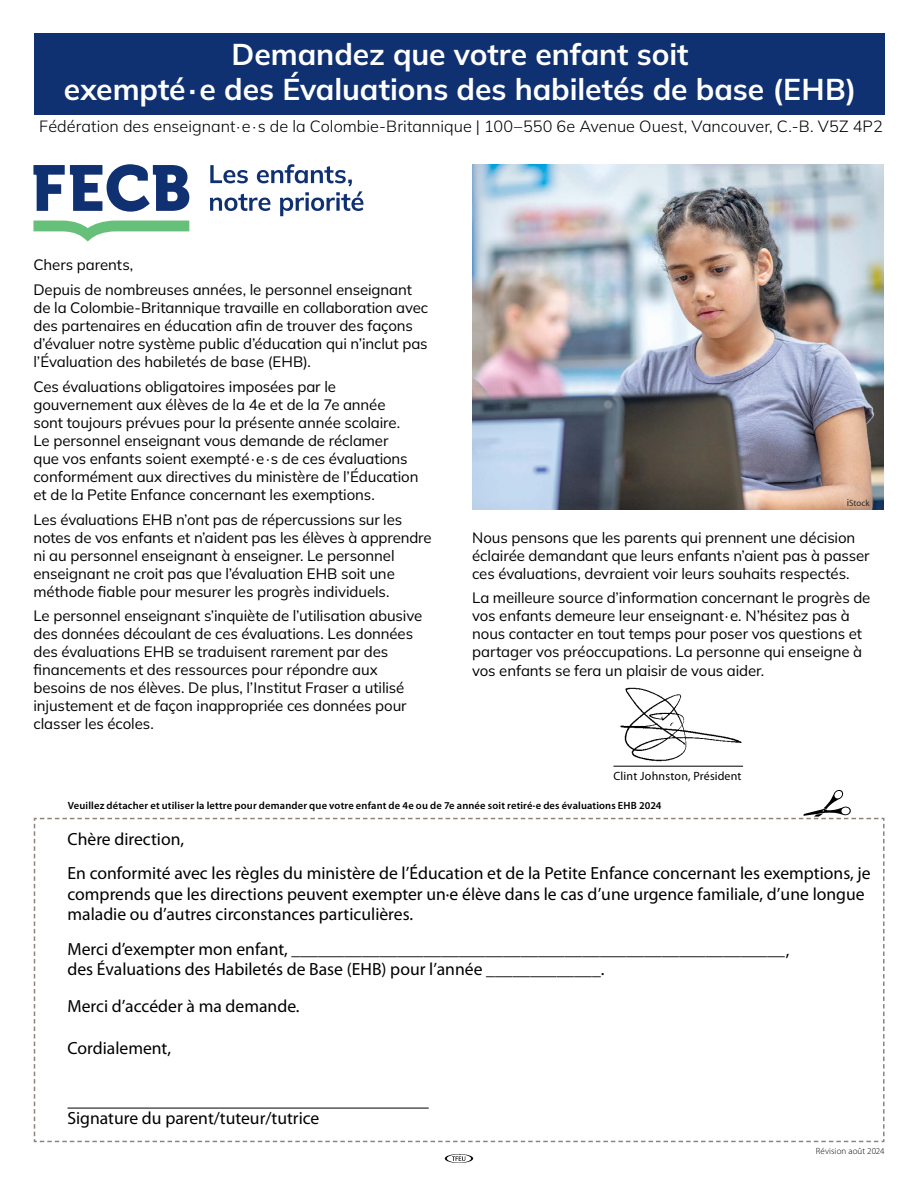
<style>
.page{position:relative;width:918px;height:1188px;background:#fff}
.page>*{position:absolute;margin:0;border:0;box-sizing:border-box;transform-origin:0 0}
.t1{font:700 30px/34.5px "Mulish";letter-spacing:-.005em;color:#fff;text-align:center}
.t2{font:17.7px/20.7px "Myriad Pro";color:#000}
.t3{font:300 16.2px "Mulish";color:#000}
.t4{font:15px/18px "Mulish";letter-spacing:-.005em;color:#000}
.t5{font:12px "Myriad Pro";letter-spacing:.01em;color:#000}
.t6{font:600 10.5px "Myriad Pro";letter-spacing:.015em;color:#000}
.t7{font:300 9px "Myriad Pro";letter-spacing:.015em;color:#000}
.t8{font:9px "Myriad Pro";color:#000}
.s1{font-size:10.5px}
</style>
<div class="page">
<div style="left:34px;top:33px;width:851px;height:82px;background:#0f3071"></div>
<svg style="left:445px;top:1154px;width:28px;height:9px"></svg>
<hr style="left:614px;top:766px;width:129px;height:1px;background:#000">
<img style="left:620px;top:687px;width:122px;height:75px">
<svg style="left:210px;top:164px;width:153px;height:52px"></svg>
<svg style="left:34px;top:221px;width:155px;height:20px"></svg>
<svg style="left:34px;top:164px;width:155px;height:48px"></svg>
<svg style="left:33px;top:817px;width:852px;height:326px"></svg>
<hr style="left:68px;top:1108px;width:361px;height:1px;background:#000">
<img style="left:472px;top:165px;width:411px;height:344px">
<h1 class="t1" style="left:64px;top:37px;width:794px">Demandez que votre enfant soit<br>exempté∙e des Évaluations des habiletés de base (EHB)</h1>
<p class="t3" style="left:39px;top:115px;width:845px">Fédération des enseignant∙e∙s de la Colombie-Britannique | 100–550 6e Avenue Ouest, Vancouver, C.-B. V5Z 4P2</p>
<p class="t4" style="left:33px;top:252px;width:380px;line-height:24.8px">Chers parents,<br>Depuis de nombreuses années, le personnel enseignant</p>
<p class="t4" style="left:33px;top:298px;width:396px">de la Colombie-Britannique travaille en collaboration avec des partenaires en éducation afin de trouver des façons d’évaluer notre système public d’éducation qui n’inclut pas l’Évaluation des habiletés de base (EHB).</p>
<p class="t4" style="left:33px;top:377px;width:387px">Ces évaluations obligatoires imposées par le gouvernement aux élèves de la 4e et de la 7e année sont toujours prévues pour la présente année scolaire.<br>Le personnel enseignant vous demande de réclamer<br>que vos enfants soient exempté∙e∙s de ces évaluations conformément aux directives du ministère de l’Éducation et de la Petite Enfance concernant les exemptions.</p>
<p class="t4" style="left:33px;top:510px;width:400px">Les évaluations EHB n’ont pas de répercussions sur les notes de vos enfants et n’aident pas les élèves à apprendre ni au personnel enseignant à enseigner. Le personnel enseignant ne croit pas que l’évaluation EHB soit une méthode fiable pour mesurer les progrès individuels.</p>
<p class="t4" style="left:33px;top:607px;width:390px">Le personnel enseignant s’inquiète de l’utilisation abusive des données découlant de ces évaluations. Les données des évaluations EHB se traduisent rarement par des financements et des ressources pour répondre aux besoins de nos élèves. De plus, l’Institut Fraser a utilisé injustement et de façon inappropriée ces données pour classer les écoles.</p>
<p class="t8" style="left:847px;top:497px;width:25px"><span class="s1">i</span>Stock</p>
<p class="t4" style="left:472px;top:528px;width:399px">Nous pensons que les parents qui prennent une décision éclairée demandant que leurs enfants n’aient pas à passer ces évaluations, devraient voir leurs souhaits respectés.</p>
<p class="t4" style="left:472px;top:589px;width:400px">La meilleure source d’information concernant le progrès de vos enfants demeure leur enseignant∙e. N’hésitez pas à nous contacter en tout temps pour poser vos questions et partager vos préoccupations. La personne qui enseigne à vos enfants se fera un plaisir de vous aider.</p>
<p class="t5" style="left:614px;top:768px;width:129px">Clint Johnston, Président</p>
<p class="t6" style="left:68px;top:798px;width:595px">Veuillez détacher et utiliser la lettre pour demander que votre enfant de 4e ou de 7e année soit retiré∙e des évaluations EHB 2024</p>
<p class="t2" style="left:68px;top:822px;width:805px;line-height:34.2px">Chère direction,<br>En conformité avec les règles du ministère de l’Éducation et de la Petite Enfance concernant les exemptions, je</p>
<p class="t2" style="left:68px;top:883px;width:799px">comprends que les directions peuvent exempter un∙e élève dans le cas d’une urgence familiale, d’une longue maladie ou d’autres circonstances particulières.</p>
<p class="t2" style="left:68px;top:938px;width:723px">Merci d’exempter mon enfant, ________________________________________________________, des Évaluations des Habiletés de Base (EHB) pour l’année _____________.</p>
<p class="t2" style="left:68px;top:996px;width:234px">Merci d’accéder à ma demande.</p>
<p class="t2" style="left:68px;top:1037px;width:105px">Cordialement,</p>
<p class="t2" style="left:68px;top:1107px;width:253px">Signature du parent/tuteur/tutrice</p>
<p class="t7" style="left:816px;top:1146px;width:70px">Révision août 2024</p>
</div>
